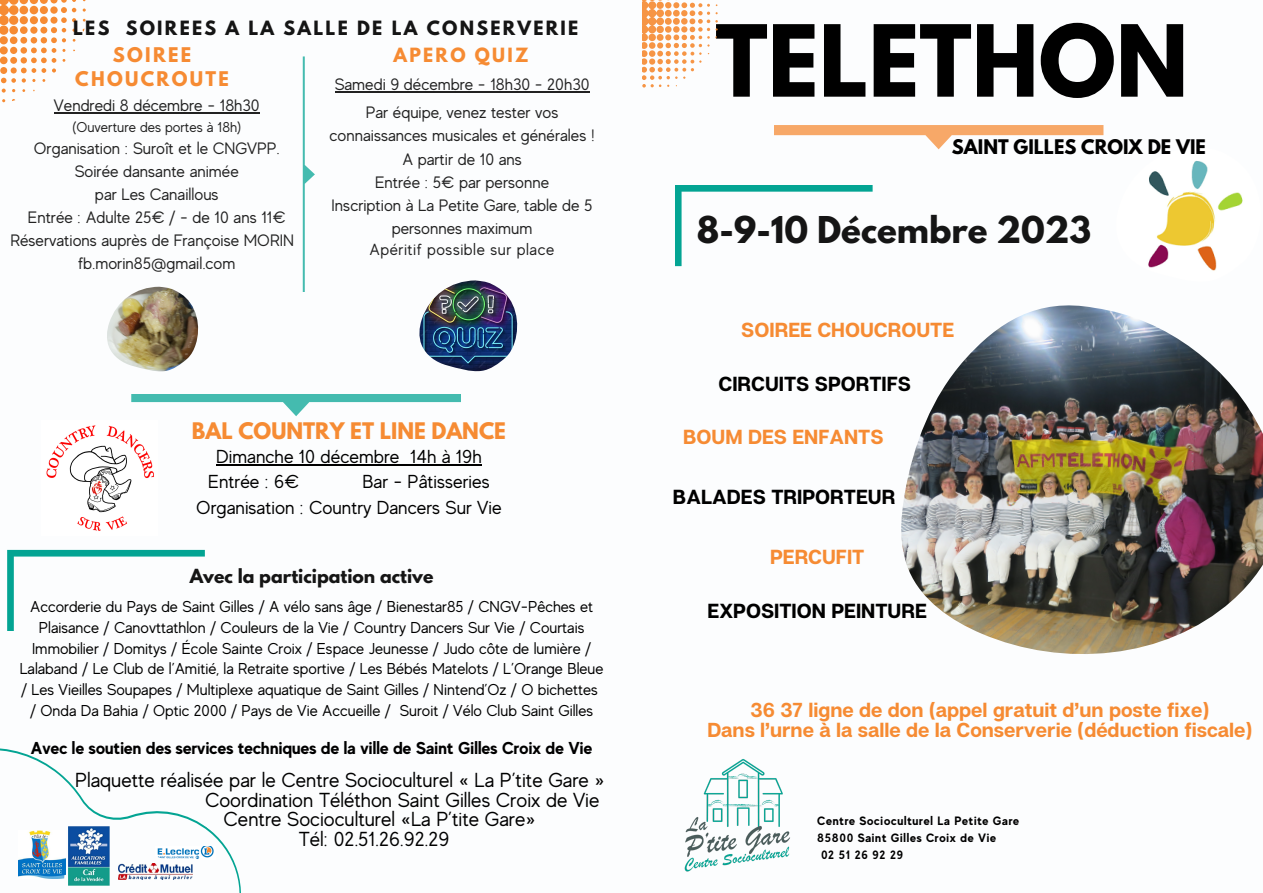
<style>
.page{position:relative;width:1263px;height:893px;background:#fff}
.page>*{position:absolute;margin:0;border:0;box-sizing:border-box;transform-origin:0 0}
.t1{font:700 87.9px "League Spartan";color:#000}
.t2{font:700 32.7px "League Spartan";color:#151515}
.t3{font:700 20.33px "Articulat CF";color:#000}
.t4{font:700 20.33px "Articulat CF";color:#f68b33}
.t5{font:20.25px "MADE Evolve Sans";color:#000}
.t6{font:700 20.25px "League Spartan";color:#f68b33}
.t7{font:700 20.17px "Articulat CF";color:#f68b33}
.t8{font:18.75px "MADE Evolve Sans";color:#000}
.t9{font:700 17.92px "League Spartan";letter-spacing:.13em;color:#f68b33}
.t10{font:700 17.85px "League Spartan";color:#000}
.t11{font:700 17.48px "League Spartan";letter-spacing:.13em;color:#151515}
.t12{font:700 17.4px "League Spartan";letter-spacing:.13em;color:#f68b33}
.t13{font:700 17.25px "MADE Evolve Sans";color:#000}
.t14{font:700 17.25px "League Spartan";color:#151515}
.t15{font:16.5px/23px "MADE Evolve Sans";color:#222;text-align:center}
.t16{font:16.05px "MADE Evolve Sans";letter-spacing:.035em;color:#222}
.t17{font:15.75px/20.8px "MADE Evolve Sans";color:#000;text-align:center}
.t18{font:14.25px "MADE Evolve Sans";color:#222}
.t19{font:700 12.08px "MADE Evolve Sans";letter-spacing:.05em;color:#000}
</style>
<div class="page">
<img style="left:684px;top:759px;width:107px;height:113px">
<svg style="left:0;top:748px;width:241px;height:145px"></svg>
<img style="left:69px;top:826px;width:40px;height:60px">
<img style="left:18px;top:831px;width:48px;height:47px">
<svg style="left:774px;top:125px;width:329px;height:24px"></svg>
<svg style="left:2px;top:89px;width:4px;height:4px"></svg>
<svg style="left:0;top:0;width:76px;height:83px"></svg>
<svg style="left:643px;top:0;width:75px;height:88px"></svg>
<img style="left:1148px;top:160px;width:95px;height:111px">
<svg style="left:675px;top:185px;width:197px;height:81px"></svg>
<img style="left:46px;top:425px;width:108px;height:106px">
<hr style="left:64px;top:112px;width:196px;height:1px;background:#222">
<svg style="left:303px;top:56px;width:12px;height:236px"></svg>
<svg style="left:131px;top:394px;width:330px;height:22px"></svg>
<img style="left:901px;top:305px;width:362px;height:349px">
<img style="left:107px;top:287px;width:92px;height:85px">
<img style="left:119px;top:863px;width:74px;height:16px">
<svg style="left:7px;top:550px;width:198px;height:81px"></svg>
<hr style="left:216px;top:463px;width:183px;height:2px;background:#000">
<hr style="left:410px;top:463px;width:72px;height:2px;background:#000">
<hr style="left:335px;top:91px;width:254px;height:2px;background:#222">
<img style="left:419px;top:280px;width:99px;height:92px">
<p class="t11" style="left:73px;top:19px;width:507px">LES SOIREES A LA SALLE DE LA CONSERVERIE</p>
<p class="t9" style="left:113px;top:45px;width:80px">SOIREE</p>
<p class="t9" style="left:75px;top:70px;width:155px">CHOUCROUTE</p>
<p class="t15" style="left:54px;top:94px;width:207px">Vendredi 8 décembre - 18h30</p>
<p class="t18" style="left:72px;top:119px;width:171px">(Ouverture des portes à 18h)</p>
<p class="t15" style="left:34px;top:137px;width:247px">Organisation : Suroît et le CNGVPP.</p>
<p class="t15" style="left:75px;top:160px;width:166px">Soirée dansante animée</p>
<p class="t15" style="left:95px;top:183px;width:125px">par Les Canaillous</p>
<p class="t15" style="left:28px;top:206px;width:259px">Entrée : Adulte 25€ / - de 10 ans 11€</p>
<p class="t15" style="left:10px;top:229px;width:285px">Réservations auprès de Françoise MORIN fb.morin85@gmail.com</p>
<p class="t12" style="left:394px;top:46px;width:136px">APERO QUIZ</p>
<p class="t15" style="left:335px;top:73px;width:256px">Samedi 9 décembre - 18h30 - 20h30</p>
<p class="t15" style="left:330px;top:101px;width:266px">Par équipe, venez tester vos connaissances musicales et générales !</p>
<p class="t15" style="left:402px;top:147px;width:121px">A partir de 10 ans</p>
<p class="t15" style="left:375px;top:170px;width:175px">Entrée : 5€ par personne</p>
<p class="t15" style="left:332px;top:194px;width:262px">Inscription à La Petite Gare, table de 5 personnes maximum</p>
<p class="t16" style="left:369px;top:241px;width:186px">Apéritif possible sur place</p>
<p class="t6" style="left:192px;top:421px;width:316px">BAL COUNTRY ET LINE DANCE</p>
<p class="t8" style="left:216px;top:445px;width:267px">Dimanche 10 décembre 14h à 19h</p>
<p class="t8" style="left:208px;top:471px;width:92px">Entrée : 6€</p>
<p class="t8" style="left:362px;top:471px;width:129px">Bar - Pâtisseries</p>
<p class="t8" style="left:196px;top:497px;width:307px">Organisation : Country Dancers Sur Vie</p>
<p class="t14" style="left:190px;top:568px;width:245px">Avec la participation active</p>
<p class="t17" style="left:20px;top:596px;width:585px">Accorderie du Pays de Saint Gilles / A vélo sans âge / Bienestar85 / CNGV-Pêches et Plaisance / Canovttathlon / Couleurs de la Vie / Country Dancers Sur Vie / Courtais Immobilier / Domitys / École Sainte Croix / Espace Jeunesse / Judo côte de lumière / Lalaband / Le Club de l’Amitié, la Retraite sportive / Les Bébés Matelots / L’Orange Bleue / Les Vieilles Soupapes / Multiplexe aquatique de Saint Gilles / Nintend’Oz / O bichettes</p>
<p class="t17" style="left:30px;top:700px;width:565px">/ Onda Da Bahia / Optic 2000 / Pays de Vie Accueille / Suroit / Vélo Club Saint Gilles</p>
<p class="t13" style="left:31px;top:737px;width:563px">Avec le soutien des services techniques de la ville de Saint Gilles Croix de Vie</p>
<p class="t5" style="left:75px;top:769px;width:531px">Plaquette réalisée par le Centre Socioculturel « La P’tite Gare »</p>
<p class="t5" style="left:205px;top:788px;width:396px">Coordination Téléthon Saint Gilles Croix de Vie</p>
<p class="t5" style="left:224px;top:808px;width:314px">Centre Socioculturel «La P’tite Gare»</p>
<p class="t5" style="left:299px;top:828px;width:152px">Tél: 02.51.26.92.29</p>
<p class="t1" style="left:715px;top:18px;width:475px">TELETHON</p>
<p class="t10" style="left:952px;top:138px;width:256px">SAINT GILLES CROIX DE VIE</p>
<p class="t2" style="left:697px;top:213px;width:396px">8-9-10 Décembre 2023</p>
<p class="t4" style="left:741px;top:317px;width:214px">SOIREE CHOUCROUTE</p>
<p class="t3" style="left:718px;top:371px;width:194px">CIRCUITS SPORTIFS</p>
<p class="t4" style="left:683px;top:424px;width:202px">BOUM DES ENFANTS</p>
<p class="t3" style="left:673px;top:484px;width:224px">BALADES TRIPORTEUR</p>
<p class="t4" style="left:770px;top:544px;width:96px">PERCUFIT</p>
<p class="t3" style="left:708px;top:598px;width:221px">EXPOSITION PEINTURE</p>
<p class="t7" style="left:750px;top:697px;width:460px">36 37 ligne de don (appel gratuit d’un poste fixe)</p>
<p class="t7" style="left:707px;top:717px;width:547px">Dans l’urne à la salle de la Conserverie (déduction fiscale)</p>
<p class="t19" style="left:817px;top:814px;width:204px">Centre Socioculturel La Petite Gare</p>
<p class="t19" style="left:817px;top:830px;width:180px">85800 Saint Gilles Croix de Vie</p>
<p class="t19" style="left:821px;top:847px;width:84px">02 51 26 92 29</p>
</div>
